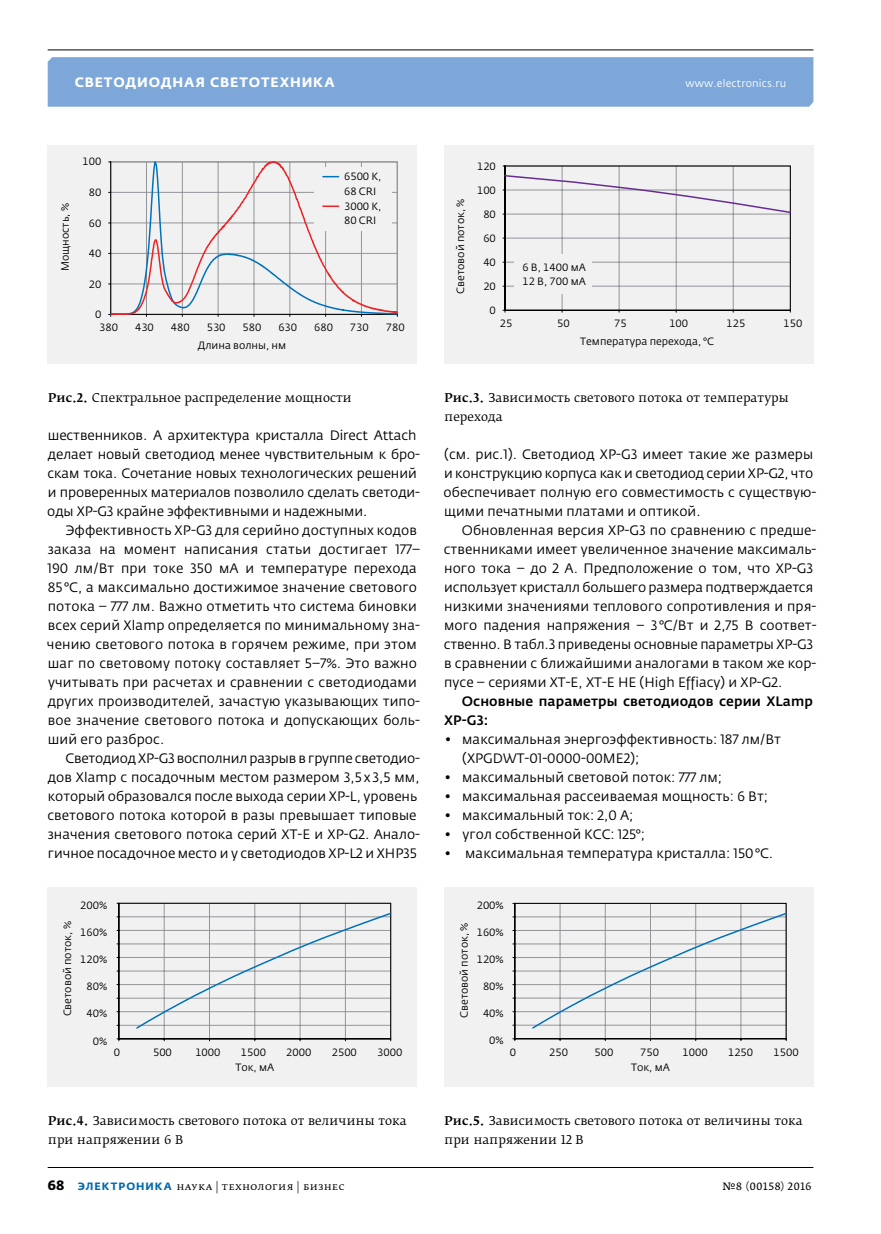
<style>
.page{position:relative;width:881px;height:1234px;background:#fff}
.page>*{position:absolute;margin:0;border:0;box-sizing:border-box;transform-origin:0 0}
.t1{font:13.5px/19px "Fedra Sans Pro";letter-spacing:.005em;color:#000}
.t2{font:500 13.5px/19px "Fedra Sans Pro";letter-spacing:.005em;color:#000}
.t3{font:700 13.5px "Fedra Sans Alt Pro";letter-spacing:.06em;color:#fff}
.t4{font:12px/19px "Fedra Serif B Pro";letter-spacing:.005em;color:#000}
.t5{font:10.5px/14.2px "Fedra Sans Pro";color:#000}
.t6{font:10.5px "Fedra Serif B Pro";letter-spacing:.035em;color:#000}
.t7{font:10.5px "Fedra Sans Pro";letter-spacing:.015em;color:#fff}
.t8{font:10.5px "Fedra Serif A Pro";letter-spacing:.035em;color:#000}
.s1{font-weight:500}
.s2{font-family:"Fedra Sans Pro";font-weight:700;font-size:13.5px}
.s3{font-family:"Fedra Sans Alt Pro";font-weight:700;color:#0068ac}
</style>
<div class="page">
<div style="left:48px;top:57px;width:765px;height:50px;background:#7da7d8"></div>
<hr style="left:48px;top:49px;width:765px;height:1px;background:#000">
<hr style="left:48px;top:1166px;width:765px;height:1px;background:#000">
<div style="left:48px;top:145px;width:369px;height:218px;background:#f1f1f2"></div>
<svg style="left:109px;top:161px;width:289px;height:155px"></svg>
<div style="left:314px;top:167px;width:77px;height:64px;background:#f1f1f2"></div>
<svg style="left:323px;top:176px;width:15px;height:1px"></svg>
<svg style="left:323px;top:205px;width:15px;height:2px"></svg>
<div style="left:444px;top:145px;width:369px;height:218px;background:#f1f1f2"></div>
<svg style="left:502px;top:165px;width:289px;height:148px"></svg>
<div style="left:514px;top:254px;width:77px;height:40px;background:#f1f1f2"></div>
<div style="left:48px;top:886px;width:369px;height:200px;background:#f1f1f2"></div>
<svg style="left:116px;top:902px;width:276px;height:139px"></svg>
<div style="left:444px;top:886px;width:369px;height:200px;background:#f1f1f2"></div>
<svg style="left:512px;top:902px;width:275px;height:139px"></svg>
<p class="t3" style="left:75px;top:74px;width:261px">Светодиодная светотехника</p>
<p class="t7" style="left:685px;top:77px;width:102px">www.electronics.ru</p>
<p class="t5" style="left:58px;top:271px;width:70px;rotate:-90deg">Мощность, %</p>
<p class="t5" style="left:82px;top:155px;width:20px">100</p>
<p class="t5" style="left:89px;top:185px;width:14px">80</p>
<p class="t5" style="left:89px;top:216px;width:14px">60</p>
<p class="t5" style="left:89px;top:246px;width:14px">40</p>
<p class="t5" style="left:89px;top:276px;width:14px">20</p>
<p class="t5" style="left:95px;top:307px;width:8px">0</p>
<p class="t5" style="left:344px;top:169px;width:39px">6500 K,<br>68 CRI</p>
<p class="t5" style="left:344px;top:199px;width:39px">3000 K,<br>80 CRI</p>
<p class="t5" style="left:99px;top:320px;width:20px">380</p>
<p class="t5" style="left:135px;top:320px;width:20px">430</p>
<p class="t5" style="left:171px;top:320px;width:20px">480</p>
<p class="t5" style="left:207px;top:320px;width:20px">530</p>
<p class="t5" style="left:242px;top:320px;width:20px">580</p>
<p class="t5" style="left:278px;top:320px;width:20px">630</p>
<p class="t5" style="left:314px;top:320px;width:20px">680</p>
<p class="t5" style="left:350px;top:320px;width:20px">730</p>
<p class="t5" style="left:385px;top:320px;width:20px">780</p>
<p class="t5" style="left:198px;top:338px;width:90px">Длина волны, нм</p>
<p class="t5" style="left:453px;top:293px;width:97px;rotate:-90deg">Световой поток, %</p>
<p class="t5" style="left:477px;top:159px;width:20px">120</p>
<p class="t5" style="left:477px;top:183px;width:20px">100</p>
<p class="t5" style="left:483px;top:207px;width:14px">80</p>
<p class="t5" style="left:483px;top:231px;width:14px">60</p>
<p class="t5" style="left:483px;top:255px;width:14px">40</p>
<p class="t5" style="left:483px;top:279px;width:14px">20</p>
<p class="t5" style="left:489px;top:303px;width:8px">0</p>
<p class="t5" style="left:522px;top:260px;width:65px">6 В, 1400 мА<br>12 В, 700 мА</p>
<p class="t5" style="left:500px;top:316px;width:14px">25</p>
<p class="t5" style="left:557px;top:316px;width:14px">50</p>
<p class="t5" style="left:614px;top:316px;width:14px">75</p>
<p class="t5" style="left:669px;top:316px;width:20px">100</p>
<p class="t5" style="left:726px;top:316px;width:20px">125</p>
<p class="t5" style="left:783px;top:316px;width:20px">150</p>
<p class="t5" style="left:580px;top:334px;width:135px">Температура перехода, °С</p>
<p class="t4" style="left:48px;top:388px;width:305px"><span class="s1">Рис.2.</span> Спектральное распределение мощности</p>
<p class="t4" style="left:444px;top:388px;width:346px"><span class="s1">Рис.3.</span> Зависимость светового потока от температуры перехода</p>
<p class="t1" style="left:47px;top:425px;width:374px">шественников. А архитектура кристалла Direct Attach делает новый светодиод менее чувствительным к бро&shy;скам тока. Сочетание новых технологических решений и проверенных материалов позволило сделать светоди&shy;оды XP-G3 крайне эффективными и надежными.</p>
<p class="t1" style="left:47px;top:520px;width:374px;text-indent:19px">Эффективность XP-G3 для серийно доступных кодов заказа на момент написания статьи достигает 177– 190 лм/Вт при токе 350 мА и температуре перехода 85 °C, а максимально достижимое значение светового потока – 777 лм. Важно отметить что система биновки всех серий Xlamp определяется по минимальному зна&shy;чению светового потока в горячем режиме, при этом шаг по световому потоку составляет 5–7%. Это важно учитывать при расчетах и сравнении с светодиодами других производителей, зачастую указывающих типо&shy;вое значение светового потока и допускающих боль&shy;ший его разброс.</p>
<p class="t1" style="left:47px;top:748px;width:374px;text-indent:18px">Светодиод XP-G3 восполнил разрыв в группе светодио&shy;дов Xlamp с посадочным местом размером 3,5 х 3,5 мм, который образовался после выхода серии XP-L, уровень светового потока которой в разы превышает типовые значения светового потока серий XT-E и XP-G2. Анало&shy;гичное посадочное место и у светодиодов XP-L2 и XHP35</p>
<p class="t1" style="left:443px;top:444px;width:374px">(см. рис.1). Светодиод XP-G3 имеет такие же размеры и конструкцию корпуса как и светодиод серии XP-G2, что обеспечивает полную его совместимость с существую&shy;щими печатными платами и оптикой.</p>
<p class="t1" style="left:443px;top:520px;width:374px;text-indent:18px">Обновленная версия XP-G3 по сравнению с предше&shy;ственниками имеет увеличенное значение максималь&shy;ного тока – до 2 А. Предположение о том, что XP-G3 использует кристалл большего размера подтверждается низкими значениями теплового сопротивления и пря&shy;мого падения напряжения – 3 °C/Вт и 2,75 В соответ&shy;ственно. В табл.3 приведены основные параметры XP-G3 в сравнении с ближайшими аналогами в таком же кор&shy;пусе – сериями XT-E, XT-E HE (High Effiacy) и XP-G2.</p>
<p class="t2" style="left:444px;top:691px;width:370px;text-indent:18px">Основные параметры светодиодов серии XLamp<br>XP-G3:</p>
<p class="t1" style="left:462px;top:729px;width:320px;text-indent:-18px">• максимальная энергоэффективность: 187 лм/Вт (XPGDWT-01-0000-00ME2);</p>
<p class="t1" style="left:444px;top:767px;width:279px">• максимальный световой поток: 777 лм;</p>
<p class="t1" style="left:444px;top:787px;width:325px">• максимальная рассеиваемая мощность: 6 Вт;</p>
<p class="t1" style="left:444px;top:806px;width:190px">• максимальный ток: 2,0 А;</p>
<p class="t1" style="left:444px;top:825px;width:202px">• угол собственной КСС: 125°;</p>
<p class="t1" style="left:444px;top:844px;width:330px">• максимальная температура кристалла: 150°C.</p>
<p class="t5" style="left:80px;top:897px;width:29px">200%</p>
<p class="t5" style="left:476px;top:898px;width:29px">200%</p>
<p class="t5" style="left:60px;top:1016px;width:97px;rotate:-90deg">Световой поток, %</p>
<p class="t5" style="left:80px;top:925px;width:29px">160%</p>
<p class="t5" style="left:80px;top:952px;width:29px">120%</p>
<p class="t5" style="left:87px;top:979px;width:22px">80%</p>
<p class="t5" style="left:87px;top:1006px;width:22px">40%</p>
<p class="t5" style="left:456px;top:1017px;width:97px;rotate:-90deg">Световой поток, %</p>
<p class="t5" style="left:476px;top:925px;width:29px">160%</p>
<p class="t5" style="left:476px;top:952px;width:29px">120%</p>
<p class="t5" style="left:483px;top:979px;width:22px">80%</p>
<p class="t5" style="left:483px;top:1006px;width:22px">40%</p>
<p class="t5" style="left:93px;top:1033px;width:16px">0%</p>
<p class="t5" style="left:489px;top:1033px;width:16px">0%</p>
<p class="t5" style="left:114px;top:1044px;width:8px">0</p>
<p class="t5" style="left:153px;top:1044px;width:20px">500</p>
<p class="t5" style="left:195px;top:1044px;width:27px">1000</p>
<p class="t5" style="left:241px;top:1044px;width:27px">1500</p>
<p class="t5" style="left:286px;top:1044px;width:27px">2000</p>
<p class="t5" style="left:331px;top:1044px;width:27px">2500</p>
<p class="t5" style="left:377px;top:1044px;width:27px">3000</p>
<p class="t5" style="left:235px;top:1059px;width:40px">Ток, мА</p>
<p class="t5" style="left:509px;top:1044px;width:8px">0</p>
<p class="t5" style="left:549px;top:1044px;width:20px">250</p>
<p class="t5" style="left:594px;top:1044px;width:20px">500</p>
<p class="t5" style="left:640px;top:1044px;width:20px">750</p>
<p class="t5" style="left:682px;top:1044px;width:27px">1000</p>
<p class="t5" style="left:727px;top:1044px;width:27px">1250</p>
<p class="t5" style="left:773px;top:1044px;width:27px">1500</p>
<p class="t5" style="left:631px;top:1059px;width:40px">Ток, мА</p>
<p class="t4" style="left:48px;top:1110px;width:360px"><span class="s1">Рис.4.</span> Зависимость светового потока от величины тока при напряжении 6 В</p>
<p class="t4" style="left:444px;top:1110px;width:359px"><span class="s1">Рис.5.</span> Зависимость светового потока от величины тока при напряжении 12 В</p>
<p class="t6" style="left:48px;top:1179px;width:298px"><span class="s2">68</span> <span class="s3">ЭЛЕКТРОНИКА</span> наука | технология | бизнес</p>
<p class="t8" style="left:722px;top:1179px;width:90px">№8 (00158) 2016</p>
</div>
